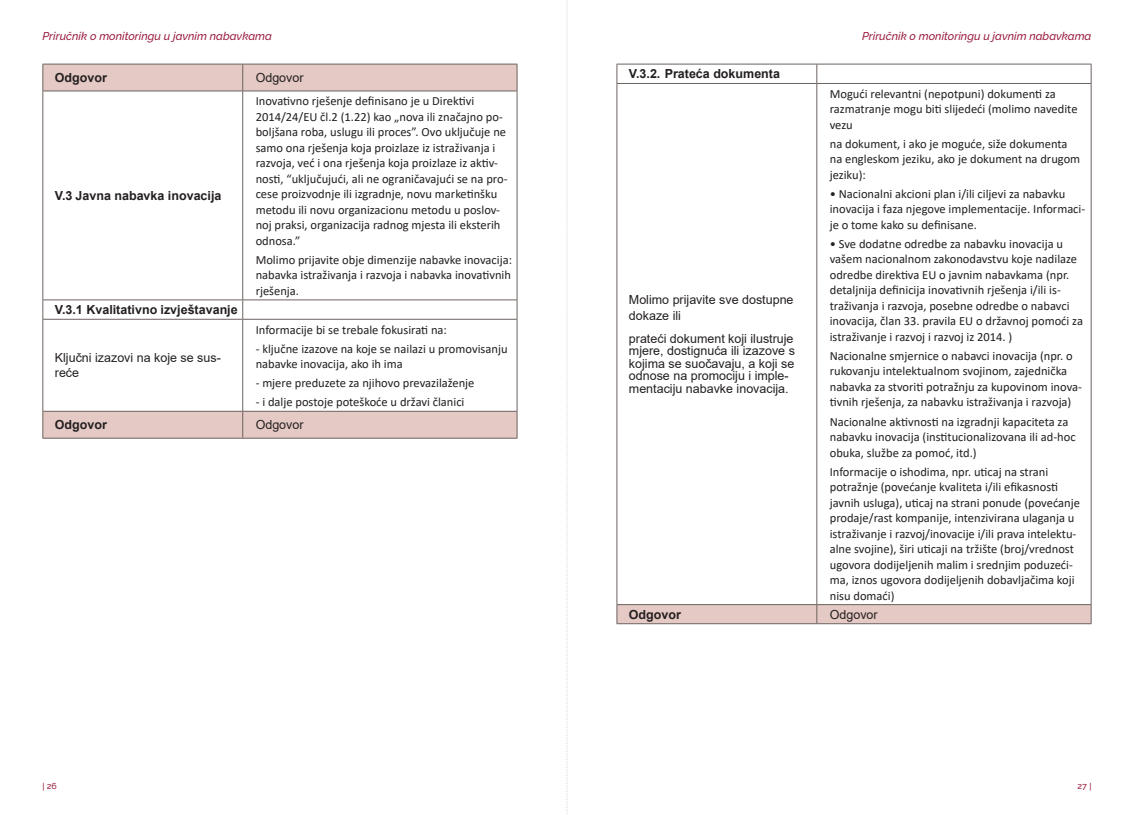
<style>
.page{position:relative;width:1134px;height:815px;background:#fff}
.page>*{position:absolute;margin:0;border:0;box-sizing:border-box;transform-origin:0 0}
.t1{font:12.5px/15.5px "Calibri";color:#231f20}
.t2{font:12.5px/12.6px "Arial";color:#231f20}
.t3{font:700 12.5px "Arial";color:#231f20}
.t4{font:italic 500 11.25px "Raleway";color:#9b1e3f}
.t5{font:500 8.75px "Raleway";color:#9b1e3f}
</style>
<div class="page">
<svg style="left:566px;top:1px;width:2px;height:813px"></svg>
<svg style="left:44px;top:65px;width:473px;height:373px"></svg>
<hr style="left:43px;top:64px;width:200px;height:1px;background:#6b6360">
<hr style="left:243px;top:64px;width:274px;height:1px;background:#6b6360">
<svg style="left:242px;top:64px;width:1px;height:27px"></svg>
<hr style="left:242px;top:91px;width:1px;height:209px;background:#6b6360">
<hr style="left:43px;top:300px;width:200px;height:1px;background:#6b6360">
<hr style="left:243px;top:300px;width:274px;height:1px;background:#6b6360">
<svg style="left:242px;top:300px;width:1px;height:19px"></svg>
<hr style="left:43px;top:319px;width:200px;height:1px;background:#6b6360">
<hr style="left:243px;top:319px;width:274px;height:1px;background:#6b6360">
<hr style="left:242px;top:320px;width:1px;height:91px;background:#6b6360">
<hr style="left:43px;top:411px;width:200px;height:1px;background:#6b6360">
<hr style="left:243px;top:411px;width:274px;height:1px;background:#6b6360">
<svg style="left:242px;top:412px;width:1px;height:26px"></svg>
<svg style="left:43px;top:64px;width:1px;height:27px"></svg>
<svg style="left:517px;top:64px;width:1px;height:27px"></svg>
<hr style="left:43px;top:91px;width:200px;height:1px;background:#6b6360">
<hr style="left:243px;top:91px;width:274px;height:1px;background:#6b6360">
<svg style="left:43px;top:412px;width:1px;height:26px"></svg>
<svg style="left:517px;top:412px;width:1px;height:26px"></svg>
<hr style="left:43px;top:438px;width:200px;height:1px;background:#6b6360">
<hr style="left:243px;top:438px;width:274px;height:1px;background:#6b6360">
<hr style="left:43px;top:91px;width:1px;height:209px;background:#6b6360">
<hr style="left:517px;top:91px;width:1px;height:209px;background:#6b6360">
<svg style="left:43px;top:300px;width:1px;height:19px"></svg>
<svg style="left:517px;top:300px;width:1px;height:19px"></svg>
<hr style="left:43px;top:320px;width:1px;height:91px;background:#6b6360">
<hr style="left:517px;top:320px;width:1px;height:91px;background:#6b6360">
<svg style="left:816px;top:65px;width:1px;height:18px"></svg>
<hr style="left:816px;top:84px;width:1px;height:520px;background:#6b6360">
<hr style="left:617px;top:604px;width:200px;height:1px;background:#6b6360">
<hr style="left:817px;top:604px;width:274px;height:1px;background:#6b6360">
<hr style="left:617px;top:64px;width:200px;height:1px;background:#6b6360">
<hr style="left:817px;top:64px;width:274px;height:1px;background:#6b6360">
<div style="left:617px;top:605px;width:475px;height:19px;background:#e5c9c4"></div>
<hr style="left:617px;top:623px;width:200px;height:1px;background:#6b6360">
<hr style="left:817px;top:623px;width:274px;height:1px;background:#6b6360">
<svg style="left:617px;top:64px;width:1px;height:19px"></svg>
<svg style="left:1091px;top:64px;width:1px;height:19px"></svg>
<hr style="left:617px;top:83px;width:200px;height:1px;background:#6b6360">
<hr style="left:617px;top:84px;width:1px;height:520px;background:#6b6360">
<hr style="left:817px;top:83px;width:274px;height:1px;background:#6b6360">
<hr style="left:1091px;top:84px;width:1px;height:520px;background:#6b6360">
<p class="t4" style="left:43px;top:29px;width:231px">Priručnik o monitoringu u javnim nabavkama</p>
<p class="t4" style="left:862px;top:29px;width:231px">Priručnik o monitoringu u javnim nabavkama</p>
<p class="t3" style="left:55px;top:69px;width:54px">Odgovor</p>
<p class="t2" style="left:256px;top:71px;width:49px">Odgovor</p>
<p class="t3" style="left:55px;top:187px;width:168px">V.3 Javna nabavka inovacija</p>
<p class="t3" style="left:55px;top:301px;width:184px">V.3.1 Kvalitativno izvještavanje</p>
<p class="t2" style="left:55px;top:351px;width:168px;line-height:14.6px">Ključni izazovi na koje se sus&shy;reće</p>
<p class="t1" style="left:256px;top:93px;width:253px">Inovativno rješenje definisano je u Direktivi 2014/24/EU čl.2 (1.22) kao „nova ili značajno po&shy;boljšana roba, uslugu ili proces”. Ovo uključuje ne samo ona rješenja koja proizlaze iz istraživanja i razvoja, već i ona rješenja koja proizlaze iz aktiv&shy;nosti, “uključujući, ali ne ograničavajući se na pro&shy;cese proizvodnje ili izgradnje, novu marketinšku metodu ili novu organizacionu metodu u poslov&shy;noj praksi, organizacija radnog mjesta ili eksterih odnosa.”</p>
<p class="t1" style="left:256px;top:252px;width:258px;text-align:justify">Molimo prijavite obje dimenzije nabavke inovacija: nabavka istraživanja i razvoja i nabavka inovativnih rješenja.</p>
<p class="t1" style="left:256px;top:321px;width:193px">Informacije bi se trebale fokusirati na:</p>
<p class="t1" style="left:256px;top:340px;width:253px">- ključne izazove na koje se nailazi u promovisanju nabavke inovacija, ako ih ima</p>
<p class="t1" style="left:256px;top:375px;width:220px">- mjere preduzete za njihovo prevazilaženje</p>
<p class="t1" style="left:256px;top:394px;width:210px">- i dalje postoje poteškoće u državi članici</p>
<p class="t3" style="left:55px;top:416px;width:54px">Odgovor</p>
<p class="t2" style="left:256px;top:418px;width:49px">Odgovor</p>
<p class="t3" style="left:629px;top:65px;width:153px">V.3.2. Prateća dokumenta</p>
<p class="t2" style="left:629px;top:292px;width:166px;line-height:15.9px">Molimo prijavite sve dostupne dokaze ili</p>
<p class="t2" style="left:629px;top:332px;width:168px">prateći dokument koji ilustruje mjere, dostignuća ili izazove s kojima se suočavaju, a koji se odnose na promociju i imple&shy;mentaciju nabavke inovacija.</p>
<p class="t1" style="left:830px;top:86px;width:249px">Mogući relevantni (nepotpuni) dokumenti za razmatranje mogu biti slijedeći (molimo navedite vezu</p>
<p class="t1" style="left:830px;top:136px;width:252px">na dokument, i ako je moguće, siže dokumenta na engleskom jeziku, ako je dokument na drugom jeziku):</p>
<p class="t1" style="left:830px;top:186px;width:257px">• Nacionalni akcioni plan i/ili ciljevi za nabavku inovacija i faza njegove implementacije. Informaci&shy;je o tome kako su definisane.</p>
<p class="t1" style="left:830px;top:236px;width:255px">• Sve dodatne odredbe za nabavku inovacija u vašem nacionalnom zakonodavstvu koje nadilaze odredbe direktiva EU o javnim nabavkama (npr. detaljnija definicija inovativnih rješenja i/ili is&shy;traživanja i razvoja, posebne odredbe o nabavci inovacija, član 33. pravila EU o državnoj pomoći za istraživanje i razvoj i razvoj iz 2014. )</p>
<p class="t1" style="left:830px;top:348px;width:254px">Nacionalne smjernice o nabavci inovacija (npr. o rukovanju intelektualnom svojinom, zajednička nabavka za stvoriti potražnju za kupovinom inova&shy;tivnih rješenja, za nabavku istraživanja i razvoja)</p>
<p class="t1" style="left:830px;top:413px;width:247px">Nacionalne aktivnosti na izgradnji kapaciteta za nabavku inovacija (institucionalizovana ili ad-hoc obuka, službe za pomoć, itd.)</p>
<p class="t1" style="left:830px;top:463px;width:252px">Informacije o ishodima, npr. uticaj na strani potražnje (povećanje kvaliteta i/ili efikasnosti javnih usluga), uticaj na strani ponude (povećanje prodaje/rast kompanije, intenzivirana ulaganja u istraživanje i razvoj/inovacije i/ili prava intelektu&shy;alne svojine), širi uticaji na tržište (broj/vrednost ugovora dodijeljenih malim i srednjim poduzeći&shy;ma, iznos ugovora dodijeljenih dobavljačima koji nisu domaći)</p>
<p class="t3" style="left:629px;top:605px;width:54px">Odgovor</p>
<p class="t2" style="left:830px;top:608px;width:49px">Odgovor</p>
<p class="t5" style="left:47px;top:781px;width:12px">26</p>
<p class="t5" style="left:1077px;top:781px;width:11px">27</p>
</div>
